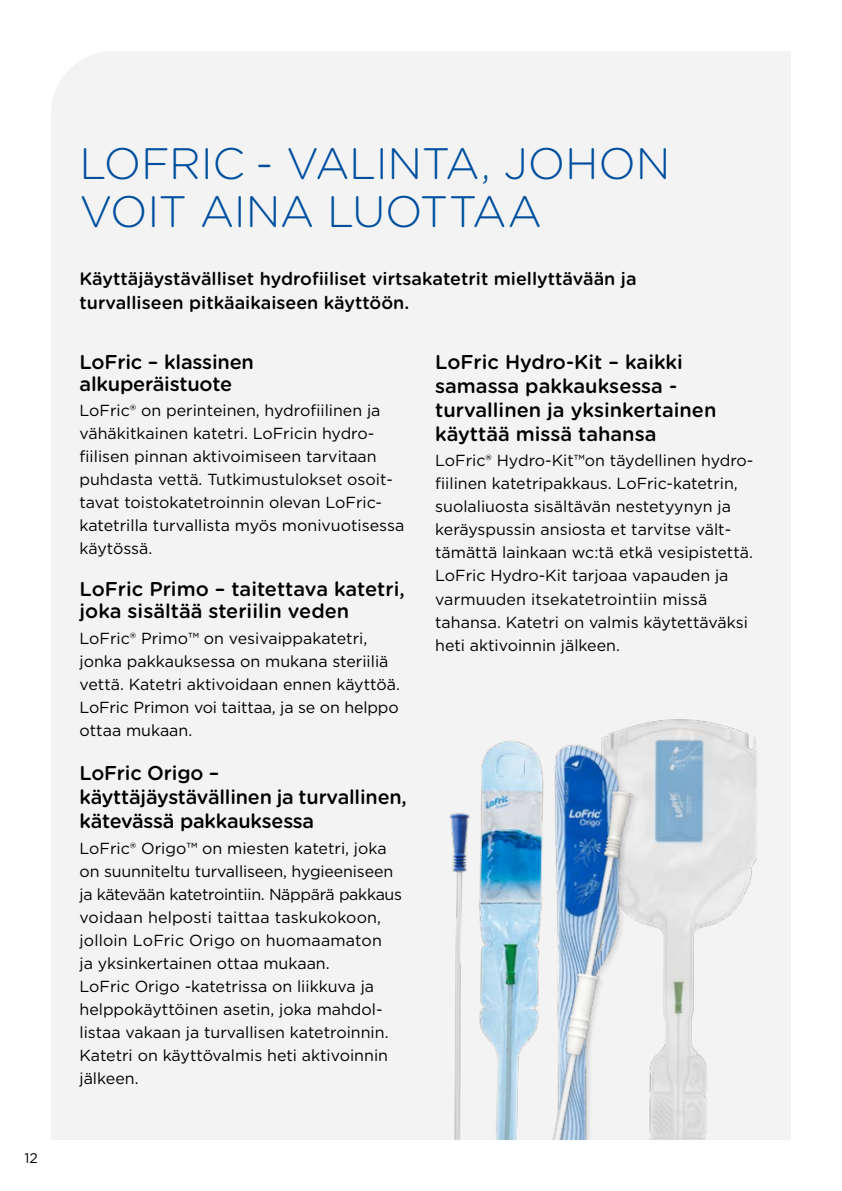
<style>
.page{position:relative;width:842px;height:1191px;background:#fff}
.page>*{position:absolute;margin:0;border:0;box-sizing:border-box;transform-origin:0 0}
.Heading_1{font:300 44px/48px "Gotham Rounded";letter-spacing:-.015em;color:#004f9f}
.Heading_3{font:500 20px/24px "Gotham Rounded";letter-spacing:-.005em;color:#000}
.Lead_copy{font:500 18px/24px "Gotham Rounded";color:#000}
.Page10_Content_Cathe{font:16px/23px "Gotham";color:#000}
.CONTENT_Gotham_book{font:16px/23px "Gotham";color:#000}
.t1{font:14px "Gotham Rounded";color:#000}
</style>
<div class="page">
<div style="left:51px;top:51px;width:740px;height:1089px;background:#f3f3f3"></div>
<img style="left:577px;top:679px;width:203px;height:461px">
<img style="left:440px;top:810px;width:30px;height:330px">
<img style="left:470px;top:735px;width:59px;height:405px">
<img style="left:529px;top:718px;width:117px;height:50px">
<div style="left:502px;top:789px;width:139px;height:351px;background:#000;opacity:.1"></div>
<img style="left:519px;top:768px;width:138px;height:372px">
<p class="t1" style="left:24px;top:1148px;width:15px">12</p>
<p class="Heading_1" style="left:79px;top:137px;width:592px">LOFRIC - VALINTA, JOHON<br>VOIT AINA LUOTTAA</p>
<p class="Lead_copy" style="left:79px;top:266px;width:559px">Käyttäjäystävälliset hydrofiiliset virtsakatetrit miellyttävään ja turvalliseen pitkäaikaiseen käyttöön.</p>
<p class="Heading_3" style="left:79px;top:350px;width:176px;line-height:22px">LoFric – klassinen alkuperäistuote</p>
<p class="Page10_Content_Cathe" style="left:79px;top:399px;width:326px">LoFric® on perinteinen, hydrofiilinen ja vähäkitkainen katetri. LoFricin hydro&shy;fiilisen pinnan aktivoimiseen tarvitaan puhdasta vettä. Tutkimustulokset osoit&shy;tavat toistokatetroinnin olevan LoFric&shy;katetrilla turvallista myös monivuotisessa käytössä.</p>
<p class="Heading_3" style="left:79px;top:577px;width:327px;line-height:22px">LoFric Primo – taitettava katetri, joka sisältää steriilin veden</p>
<p class="CONTENT_Gotham_book" style="left:79px;top:626px;width:322px">LoFric® Primo™ on vesivaippakatetri, jonka pakkauksessa on mukana steriiliä vettä. Katetri aktivoidaan ennen käyttöä.<br>LoFric Primon voi taittaa, ja se on helppo ottaa mukaan.</p>
<p class="Heading_3" style="left:79px;top:760px;width:329px">LoFric Origo – käyttäjäystävällinen ja turvallinen, kätevässä pakkauksessa</p>
<p class="CONTENT_Gotham_book" style="left:79px;top:836px;width:324px">LoFric® Origo™ on miesten katetri, joka on suunniteltu turvalliseen, hygieeniseen ja kätevään katetrointiin. Näppärä pakkaus voidaan helposti taittaa taskukokoon, jolloin LoFric Origo on huomaamaton<br>ja yksinkertainen ottaa mukaan.<br>LoFric Origo -katetrissa on liikkuva ja helppokäyttöinen asetin, joka mahdol&shy;listaa vakaan ja turvallisen katetroinnin.<br>Katetri on käyttövalmis heti aktivoinnin jälkeen.</p>
<p class="Heading_3" style="left:435px;top:349px;width:283px">LoFric Hydro-Kit – kaikki samassa pakkauksessa - turvallinen ja yksinkertainen käyttää missä tahansa</p>
<p class="Page10_Content_Cathe" style="left:435px;top:449px;width:320px">LoFric® Hydro-Kit™on täydellinen hydro&shy;fiilinen katetripakkaus. LoFric-katetrin, suolaliuosta sisältävän nestetyynyn ja keräyspussin ansiosta et tarvitse vält&shy;tämättä lainkaan wc:tä etkä vesipistettä.<br>LoFric Hydro-Kit tarjoaa vapauden ja varmuuden itsekatetrointiin missä tahansa. Katetri on valmis käytettäväksi heti aktivoinnin jälkeen.</p>
</div>
